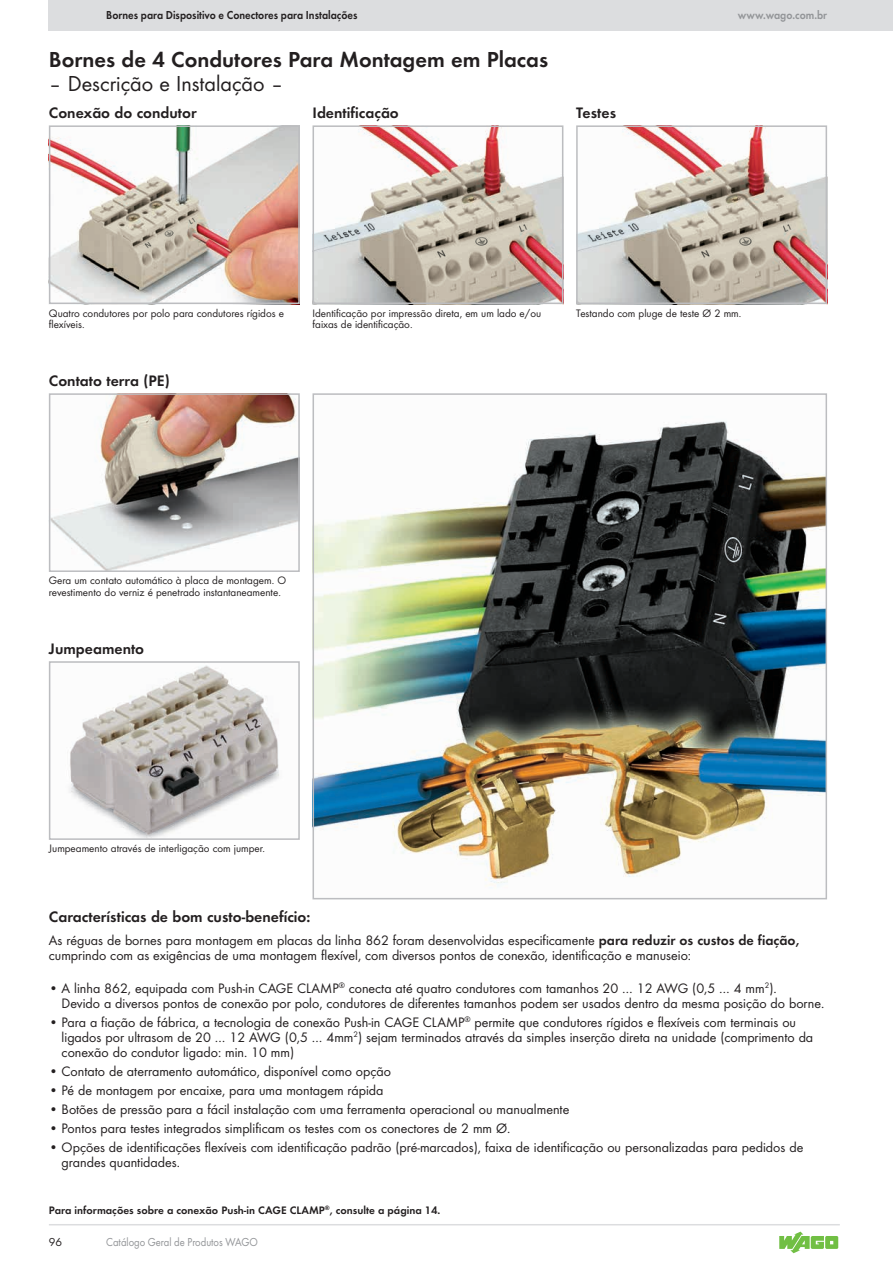
<style>
.page{position:relative;width:893px;height:1263px;background:#fff}
.page>*{position:absolute;margin:0;border:0;box-sizing:border-box;transform-origin:0 0}
.t1{font:22.5px "WAGO Futura Dem";color:#231f20}
.t2{font:22.5px "WAGO Futura Boo";color:#231f20}
.t3{font:15.75px "WAGO Futura Dem";color:#231f20}
.t4{font:14.25px/14.9px "WAGO Futura Boo";color:#231f20}
.t5{font:12px "WAGO Futura Dem";color:#231f20;scale:.9 1}
.t6{font:12px "WAGO Futura Boo";color:#939598;scale:.9 1}
.t7{font:12px "WAGO Futura Dem";color:#939598;scale:.9 1}
.t8{font:12px "WAGO Futura Boo";color:#231f20}
.t9{font:11.25px/11.7px "WAGO Futura Boo";color:#231f20}
.t10{font:11.25px "WAGO Futura Dem";color:#231f20}
.s1{font-family:"WAGO Futura Dem"}
</style>
<div class="page">
<div style="left:49px;top:0;width:844px;height:30px;background:#dcdddf"></div>
<svg style="left:779px;top:1231px;width:59px;height:22px"></svg>
<hr style="left:49px;top:1224px;width:791px;height:1px;background:#dcdddf">
<img style="left:316px;top:421px;width:508px;height:465px">
<div style="left:313px;top:393px;width:514px;height:506px;border:2px solid #bcbdc0"></div>
<img style="left:52px;top:128px;width:245px;height:173px">
<div style="left:49px;top:125px;width:251px;height:179px;border:2px solid #bcbdc0"></div>
<img style="left:316px;top:128px;width:244px;height:173px">
<div style="left:313px;top:125px;width:250px;height:179px;border:2px solid #bcbdc0"></div>
<img style="left:579px;top:128px;width:245px;height:173px">
<div style="left:576px;top:125px;width:251px;height:179px;border:2px solid #bcbdc0"></div>
<img style="left:52px;top:396px;width:245px;height:173px">
<div style="left:49px;top:393px;width:251px;height:179px;border:2px solid #bcbdc0"></div>
<img style="left:67px;top:665px;width:212px;height:172px">
<div style="left:49px;top:661px;width:251px;height:179px;border:2px solid #bcbdc0"></div>
<p class="t5" style="left:106px;top:7px;width:281px">Bornes para Dispositivo e Conectores para Instalações</p>
<h1 class="t1" style="left:49px;top:43px;width:501px">Bornes de 4 Condutores Para Montagem em Placas</h1>
<h1 class="t2" style="left:49px;top:69px;width:236px">– Descrição e Instalação –</h1>
<p class="t3" style="left:49px;top:101px;width:149px">Conexão do condutor</p>
<p class="t3" style="left:313px;top:101px;width:88px">Identificação</p>
<p class="t3" style="left:576px;top:101px;width:41px">Testes</p>
<p class="t7" style="left:738px;top:7px;width:101px">www.wago.com.br</p>
<p class="t9" style="left:313px;top:306px;width:230px">Identificação por impressão direta, em um lado e/ou faixas de identificação.</p>
<p class="t9" style="left:49px;top:306px;width:237px">Quatro condutores por polo para condutores rígidos e</p>
<p class="t9" style="left:576px;top:306px;width:167px">Testando com pluge de teste Ø 2 mm.</p>
<p class="t9" style="left:49px;top:318px;width:37px">flexíveis.</p>
<p class="t3" style="left:49px;top:369px;width:122px">Contato terra (PE)</p>
<p class="t9" style="left:49px;top:574px;width:239px">Gera um contato automático à placa de montagem. O revestimento do verniz é penetrado instantaneamente.</p>
<p class="t3" style="left:49px;top:637px;width:97px">Jumpeamento</p>
<p class="t9" style="left:49px;top:842px;width:218px">Jumpeamento através de interligação com jumper.</p>
<p class="t3" style="left:49px;top:905px;width:263px">Características de bom custo-benefício:</p>
<p class="t4" style="left:49px;top:932px;width:752px">As réguas de bornes para montagem em placas da linha 862 foram desenvolvidas especificamente <span class="s1">para reduzir os custos de fiação, </span>cumprindo com as exigências de uma montagem flexível, com diversos pontos de conexão, identificação e manuseio:</p>
<p class="t4" style="left:62px;top:980px;width:764px;text-indent:-13px">• A linha 862, equipada com Push-in CAGE CLAMP<sup>®</sup> conecta até quatro condutores com tamanhos 20 … 12 AWG (0,5 … 4 mm<sup>2</sup>).<br>Devido a diversos pontos de conexão por polo, condutores de diferentes tamanhos podem ser usados dentro da mesma posição do borne.</p>
<p class="t4" style="left:62px;top:1014px;width:753px;text-indent:-13px">• Para a fiação de fábrica, a tecnologia de conexão Push-in CAGE CLAMP<sup>®</sup> permite que condutores rígidos e flexíveis com terminais ou ligados por ultrasom de 20 … 12 AWG (0,5 … 4mm<sup>2</sup>) sejam terminados através da simples inserção direta na unidade (comprimento da conexão do condutor ligado: min. 10 mm)</p>
<p class="t4" style="left:49px;top:1063px;width:344px">• Contato de aterramento automático, disponível como opção</p>
<p class="t4" style="left:49px;top:1082px;width:336px">• Pé de montagem por encaixe, para uma montagem rápida</p>
<p class="t4" style="left:49px;top:1101px;width:522px">• Botões de pressão para a fácil instalação com uma ferramenta operacional ou manualmente</p>
<p class="t4" style="left:49px;top:1120px;width:463px">• Pontos para testes integrados simplificam os testes com os conectores de 2 mm Ø.</p>
<p class="t4" style="left:62px;top:1139px;width:743px;text-indent:-13px">• Opções de identificações flexíveis com identificação padrão (pré-marcados), faixa de identificação ou personalizadas para pedidos de grandes quantidades.</p>
<p class="t10" style="left:49px;top:1202px;width:393px">Para informações sobre a conexão Push-in CAGE CLAMP<sup>®</sup>, consulte a página 14.</p>
<p class="t8" style="left:49px;top:1234px;width:15px">96</p>
<p class="t6" style="left:106px;top:1234px;width:170px">Catálogo Geral de Produtos WAGO</p>
</div>
